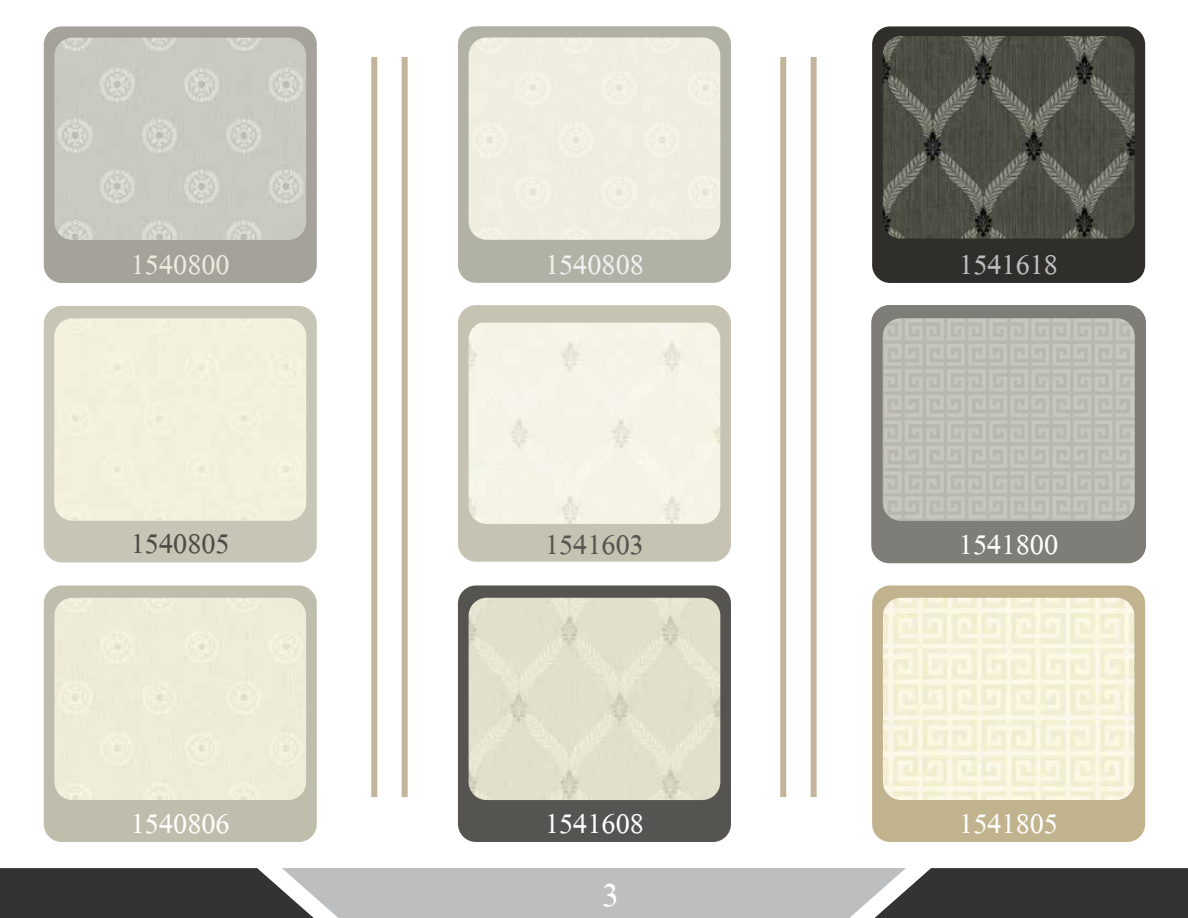
<style>
.page{position:relative;width:1188px;height:918px;background:#fff}
.page>*{position:absolute;margin:0;border:0;box-sizing:border-box;transform-origin:0 0}
.t1{font:49.5px "Microsoft Himalaya";color:#fff}
.t2{font:42.45px "Microsoft Himalaya";color:#fff}
.t3{font:42.15px "Microsoft Himalaya";color:#fff}
.t4{font:42.15px "Microsoft Himalaya";color:#ebebde}
.t5{font:42.15px "Microsoft Himalaya";color:#4c4b46}
.t6{font:42.15px "Microsoft Himalaya";color:#f1f1f2}
.t7{font:42.15px "Microsoft Himalaya";color:#565451}
.t8{font:42.15px "Microsoft Himalaya";color:#bcbec0}
</style>
<div class="page">
<svg style="left:0;top:868px;width:1188px;height:50px;background:#7d7e7f"></svg>
<div style="left:44px;top:26px;width:273px;height:257px;background:#a4a29a;border-radius:18px"></div>
<div style="left:44px;top:306px;width:273px;height:256px;background:#c6c5b6;border-radius:18px"></div>
<div style="left:54px;top:318px;width:252px;height:203px;background:#f4f1de"></div>
<img style="left:54px;top:38px;width:252px;height:202px">
<div style="left:44px;top:585px;width:273px;height:257px;background:#bfbeac;border-radius:18px"></div>
<div style="left:54px;top:598px;width:252px;height:202px;background:#efecd9"></div>
<div style="left:458px;top:26px;width:273px;height:257px;background:#b2b1a6;border-radius:18px"></div>
<div style="left:458px;top:305px;width:273px;height:257px;background:#c6c3b3;border-radius:18px"></div>
<div style="left:458px;top:585px;width:273px;height:257px;background:#565451;border-radius:18px"></div>
<div style="left:469px;top:37px;width:251px;height:203px;background:#f0eee0"></div>
<div style="left:469px;top:323px;width:251px;height:201px;background:#f6f2e6"></div>
<img style="left:469px;top:598px;width:251px;height:202px">
<div style="left:872px;top:26px;width:273px;height:257px;background:#2f2e2a;border-radius:18px"></div>
<div style="left:871px;top:305px;width:275px;height:258px;background:#7f7d77;border-radius:18px"></div>
<div style="left:872px;top:585px;width:273px;height:257px;background:#c1b38e;border-radius:18px"></div>
<img style="left:883px;top:36px;width:252px;height:202px">
<img style="left:883px;top:318px;width:252px;height:203px">
<img style="left:883px;top:598px;width:252px;height:202px">
<div style="left:371px;top:57px;width:6px;height:740px;background:#c2b59b"></div>
<div style="left:402px;top:57px;width:6px;height:740px;background:#c2b59b"></div>
<div style="left:780px;top:57px;width:6px;height:740px;background:#c2b59b"></div>
<div style="left:811px;top:57px;width:6px;height:740px;background:#c2b59b"></div>
<p class="t4" style="left:131px;top:235px;width:100px">1540800</p>
<p class="t6" style="left:545px;top:235px;width:100px">1540808</p>
<p class="t8" style="left:959px;top:235px;width:100px">1541618</p>
<p class="t5" style="left:131px;top:514px;width:100px">1540805</p>
<p class="t7" style="left:545px;top:515px;width:100px">1541603</p>
<p class="t2" style="left:959px;top:515px;width:101px">1541800</p>
<p class="t3" style="left:131px;top:794px;width:100px">1540806</p>
<p class="t3" style="left:545px;top:794px;width:100px">1541608</p>
<p class="t3" style="left:959px;top:794px;width:100px">1541805</p>
<p class="t1" style="left:603px;top:860px;width:18px">3</p>
</div>
